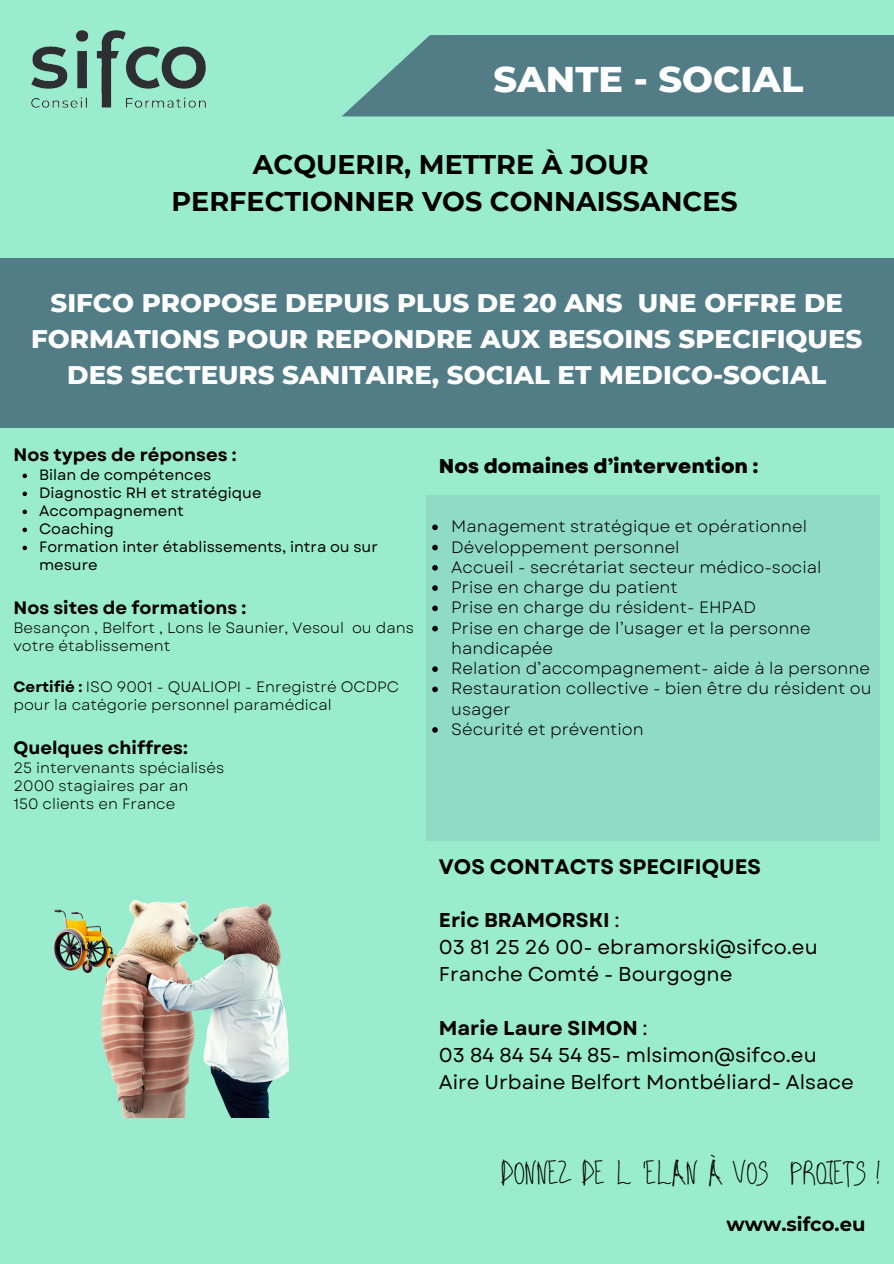
<style>
.page{position:relative;width:894px;height:1264px;background:#fff}
.page>*{position:absolute;margin:0;border:0;box-sizing:border-box;transform-origin:0 0}
.t1{font:800 36.45px "Montserrat";color:#fff}
.t2{font:36px "Aka Acid GR Real Adult";color:#000}
.t3{font:700 27px/37.2px "Montserrat";color:#000;text-align:center}
.t4{font:800 25.95px/36px "Montserrat";color:#fff;text-align:center}
.t5{font:700 21px "Garet";color:#000}
.t6{font:19.95px/27px "Garet";color:#000}
.t7{font:800 19.95px "Garet";color:#000}
.t8{font:700 19.5px "Montserrat";color:#000}
.t9{font:700 18px "Garet";color:#000}
.t10{font:16.5px/20.2px "Garet";color:#000}
.t11{font:15px/18px "Garet";color:#000}
.t12{font:15px/18px "Garet";color:#000}
.s1{font-weight:700}
</style>
<div class="page">
<div style="left:0;top:0;width:893px;height:1263px;background:#9aeccf"></div>
<div style="left:341px;top:35px;width:552px;height:81px;background:#527d87"></div>
<img style="left:31px;top:30px;width:174px;height:78px">
<div style="left:0;top:258px;width:893px;height:170px;background:#527d87"></div>
<div style="left:426px;top:495px;width:453px;height:345px;background:#8fdbc4"></div>
<svg style="left:22px;top:473px;width:5px;height:5px"></svg>
<svg style="left:22px;top:491px;width:5px;height:5px"></svg>
<svg style="left:22px;top:509px;width:5px;height:5px"></svg>
<svg style="left:22px;top:527px;width:5px;height:5px"></svg>
<svg style="left:22px;top:545px;width:5px;height:5px"></svg>
<svg style="left:432px;top:524px;width:5px;height:6px"></svg>
<svg style="left:432px;top:545px;width:5px;height:5px"></svg>
<svg style="left:432px;top:565px;width:5px;height:5px"></svg>
<svg style="left:432px;top:585px;width:5px;height:6px"></svg>
<svg style="left:432px;top:605px;width:5px;height:6px"></svg>
<svg style="left:432px;top:626px;width:5px;height:5px"></svg>
<svg style="left:432px;top:666px;width:5px;height:6px"></svg>
<svg style="left:432px;top:686px;width:5px;height:6px"></svg>
<svg style="left:432px;top:727px;width:5px;height:5px"></svg>
<img style="left:53px;top:900px;width:237px;height:217px">
<p class="t1" style="left:493px;top:56px;width:311px">SANTE - SOCIAL</p>
<h5 class="t3" style="left:171px;top:146px;width:567px">ACQUERIR, METTRE À JOUR<br>PERFECTIONNER VOS CONNAISSANCES</h5>
<p class="t4" style="left:31px;top:285px;width:832px">SIFCO PROPOSE DEPUIS PLUS DE 20 ANS UNE OFFRE DE<br>FORMATIONS POUR REPONDRE AUX BESOINS SPECIFIQUES<br>DES SECTEURS SANITAIRE, SOCIAL ET MEDICO-SOCIAL</p>
<h3 class="t9" style="left:14px;top:442px;width:224px">Nos types de réponses :</h3>
<p class="t12" style="left:39px;top:466px;width:174px">Bilan de compétences</p>
<p class="t12" style="left:39px;top:484px;width:224px">Diagnostic RH et stratégique</p>
<p class="t12" style="left:39px;top:502px;width:146px">Accompagnement</p>
<p class="t12" style="left:39px;top:520px;width:76px">Coaching</p>
<p class="t12" style="left:39px;top:538px;width:340px">Formation inter établissements, intra ou sur mesure</p>
<p class="t9" style="left:14px;top:595px;width:234px">Nos sites de formations :</p>
<p class="t11" style="left:14px;top:619px;width:402px">Besançon , Belfort , Lons le Saunier, Vesoul ou dans votre établissement</p>
<p class="t11" style="left:14px;top:677px;width:387px"><span class="s1">Certifié :</span> ISO 9001 - QUALIOPI - Enregistré OCDPC pour la catégorie personnel paramédical</p>
<p class="t9" style="left:14px;top:734px;width:176px">Quelques chiffres:</p>
<p class="t11" style="left:14px;top:758px;width:212px">25 intervenants spécialisés</p>
<p class="t11" style="left:14px;top:776px;width:176px">2000 stagiaires par an</p>
<p class="t11" style="left:14px;top:794px;width:163px">150 clients en France</p>
<h1 class="t7" style="left:439px;top:451px;width:320px">Nos domaines d’intervention :</h1>
<p class="t10" style="left:451px;top:516px;width:357px">Management stratégique et opérationnel</p>
<p class="t10" style="left:451px;top:537px;width:230px">Développement personnel</p>
<p class="t10" style="left:451px;top:557px;width:371px">Accueil - secrétariat secteur médico-social</p>
<p class="t10" style="left:451px;top:577px;width:228px">Prise en charge du patient</p>
<p class="t10" style="left:451px;top:597px;width:306px">Prise en charge du résident- EHPAD</p>
<h4 class="t10" style="left:451px;top:618px;width:361px">Prise en charge de l’usager et la personne handicapée</h4>
<h6 class="t10" style="left:451px;top:658px;width:420px">Relation d’accompagnement- aide à la personne</h6>
<h6 class="t10" style="left:451px;top:678px;width:421px">Restauration collective - bien être du résident ou usager</h6>
<h2 class="t10" style="left:451px;top:719px;width:194px">Sécurité et prévention</h2>
<p class="t5" style="left:439px;top:851px;width:323px">VOS CONTACTS SPECIFIQUES</p>
<p class="t6" style="left:439px;top:906px;width:380px"><span class="s1">Eric BRAMORSKI</span> :<br>03 81 25 26 00- ebramorski@sifco.eu<br>Franche Comté - Bourgogne</p>
<p class="t6" style="left:439px;top:1014px;width:416px"><span class="s1">Marie Laure SIMON</span> :<br>03 84 84 54 54 85- mlsimon@sifco.eu<br>Aire Urbaine Belfort Montbéliard- Alsace</p>
<p class="t2" style="left:501px;top:1154px;width:380px">DONNEZ DE L ‘ELAN À VOS PROJETS !</p>
<h3 class="t8" style="left:726px;top:1211px;width:140px">www.sifco.eu</h3>
</div>
